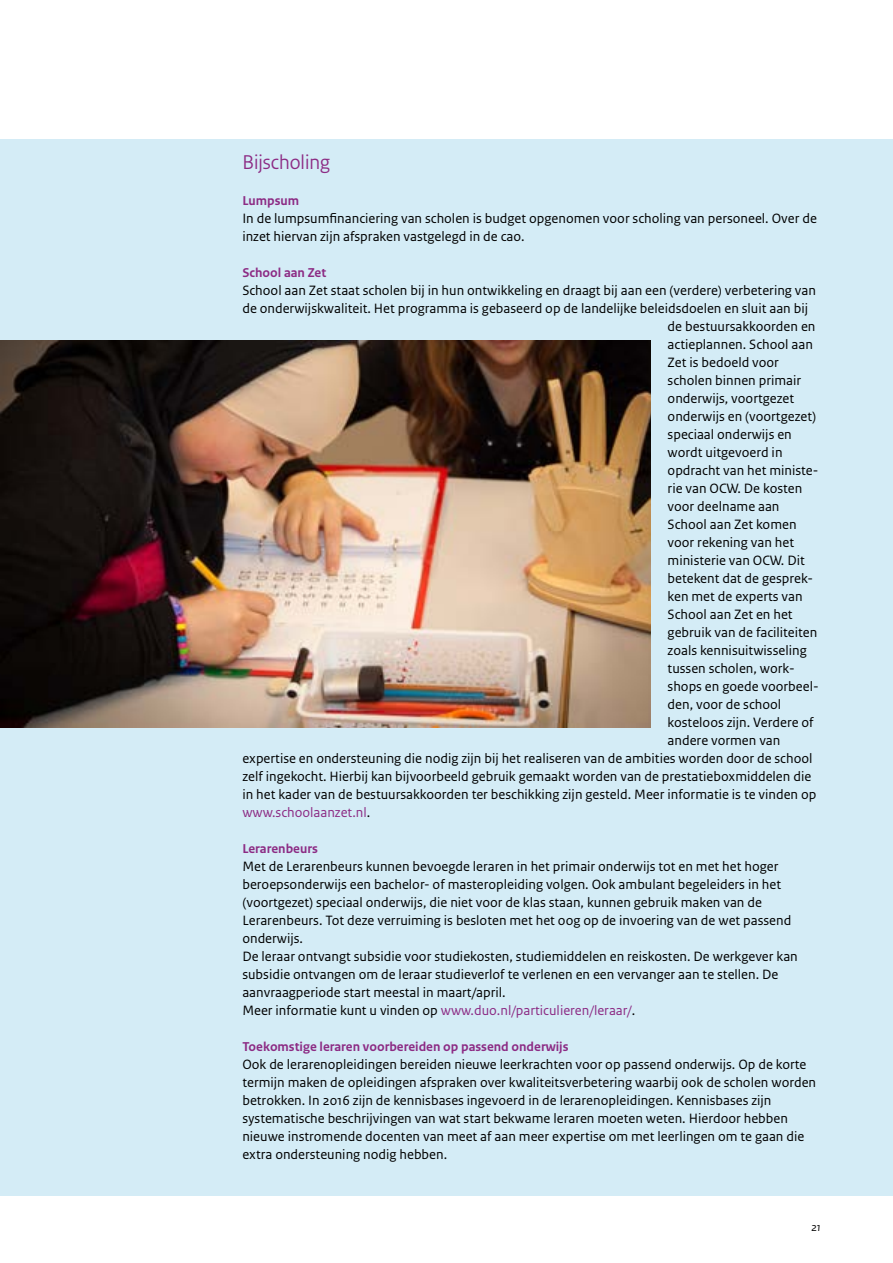
<style>
.page{position:relative;width:893px;height:1263px;background:#fff}
.page>*{position:absolute;margin:0;border:0;box-sizing:border-box;transform-origin:0 0}
.t1{font:21px "Rijksoverheid Sans Heading";color:#8c2b84}
.t2{font:14.25px/18px "Rijksoverheid Sans Text";color:#000}
.t3{font:14.25px "Rijksoverheid Sans Text";color:#8c2b84}
.t4{font:700 13.5px "Rijksoverheid Sans Text";color:#8c2b84}
.t5{font:italic 12px "Rijksoverheid Sans Text";color:#000}
.s1{color:#000}
.s2{color:#8c2b84}
</style>
<div class="page">
<div style="left:0;top:139px;width:893px;height:1057px;background:#d4ecf6"></div>
<img style="left:0;top:341px;width:651px;height:386px">
<h1 class="t1" style="left:242px;top:150px;width:89px">Bijscholing</h1>
<p class="t4" style="left:242px;top:193px;width:58px">Lumpsum</p>
<p class="t2" style="left:242px;top:210px;width:576px">In de lumpsumfinanciering van scholen is budget opgenomen voor scholing van personeel. Over de inzet hiervan zijn afspraken vastgelegd in de cao.</p>
<p class="t4" style="left:242px;top:265px;width:85px">School aan Zet</p>
<p class="t2" style="left:242px;top:282px;width:575px">School aan Zet staat scholen bij in hun ontwikkeling en draagt bij aan een (verdere) verbetering van</p>
<p class="t2" style="left:242px;top:300px;width:567px">de onderwijskwaliteit. Het programma is gebaseerd op de landelijke beleidsdoelen en sluit aan bij</p>
<p class="t2" style="left:668px;top:318px;width:149px">de bestuursakkoorden en</p>
<p class="t2" style="left:668px;top:336px;width:147px">actieplannen. School aan</p>
<p class="t2" style="left:668px;top:354px;width:113px">Zet is bedoeld voor</p>
<p class="t2" style="left:668px;top:372px;width:135px">scholen binnen primair</p>
<p class="t2" style="left:668px;top:390px;width:128px">onderwijs, voortgezet</p>
<p class="t2" style="left:668px;top:408px;width:150px">onderwijs en (voortgezet)</p>
<p class="t2" style="left:668px;top:426px;width:126px">speciaal onderwijs en</p>
<p class="t2" style="left:668px;top:444px;width:116px">wordt uitgevoerd in</p>
<p class="t2" style="left:668px;top:461px;width:152px">opdracht van het ministe-</p>
<p class="t2" style="left:668px;top:479px;width:136px">rie van OCW. De kosten</p>
<p class="t2" style="left:668px;top:497px;width:113px">voor deelname aan</p>
<p class="t2" style="left:668px;top:515px;width:130px">School aan Zet komen</p>
<p class="t2" style="left:668px;top:533px;width:128px">voor rekening van het</p>
<p class="t2" style="left:668px;top:551px;width:139px">ministerie van OCW. Dit</p>
<p class="t2" style="left:668px;top:569px;width:147px">betekent dat de gesprek-</p>
<p class="t2" style="left:668px;top:587px;width:137px">ken met de experts van</p>
<p class="t2" style="left:668px;top:605px;width:127px">School aan Zet en het</p>
<p class="t2" style="left:668px;top:623px;width:151px">gebruik van de faciliteiten</p>
<p class="t2" style="left:668px;top:641px;width:141px">zoals kennisuitwisseling</p>
<p class="t2" style="left:668px;top:659px;width:129px">tussen scholen, work-</p>
<p class="t2" style="left:668px;top:677px;width:153px">shops en goede voorbeel-</p>
<p class="t2" style="left:668px;top:695px;width:115px">den, voor de school</p>
<p class="t2" style="left:668px;top:713px;width:148px">kosteloos zijn. Verdere of</p>
<p class="t2" style="left:668px;top:731px;width:114px">andere vormen van</p>
<p class="t2" style="left:242px;top:749px;width:572px">expertise en ondersteuning die nodig zijn bij het realiseren van de ambities worden door de school</p>
<p class="t2" style="left:242px;top:767px;width:570px">zelf ingekocht. Hierbij kan bijvoorbeeld gebruik gemaakt worden van de prestatieboxmiddelen die</p>
<p class="t2" style="left:242px;top:785px;width:576px">in het kader van de bestuursakkoorden ter beschikking zijn gesteld. Meer informatie is te vinden op</p>
<p class="t3" style="left:242px;top:804px;width:129px">www.schoolaanzet.nl<span class="s1">.</span></p>
<p class="t4" style="left:242px;top:841px;width:77px">Lerarenbeurs</p>
<p class="t2" style="left:242px;top:858px;width:557px">Met de Lerarenbeurs kunnen bevoegde leraren in het primair onderwijs tot en met het hoger beroepsonderwijs een bachelor- of masteropleiding volgen. Ook ambulant begeleiders in het (voortgezet) speciaal onderwijs, die niet voor de klas staan, kunnen gebruik maken van de Lerarenbeurs. Tot deze verruiming is besloten met het oog op de invoering van de wet passend onderwijs.<br>De leraar ontvangt subsidie voor studiekosten, studiemiddelen en reiskosten. De werkgever kan subsidie ontvangen om de leraar studieverlof te verlenen en een vervanger aan te stellen. De aanvraagperiode start meestal in maart/april.<br>Meer informatie kunt u vinden op <span class="s2">www.duo.nl/particulieren/leraar/</span>.</p>
<p class="t4" style="left:242px;top:1039px;width:328px">Toekomstige leraren voorbereiden op passend onderwijs</p>
<p class="t2" style="left:242px;top:1056px;width:575px">Ook de lerarenopleidingen bereiden nieuwe leerkrachten voor op passend onderwijs. Op de korte termijn maken de opleidingen afspraken over kwaliteitsverbetering waarbij ook de scholen worden betrokken. In 2016 zijn de kennisbases ingevoerd in de lerarenopleidingen. Kennisbases zijn systematische beschrijvingen van wat start bekwame leraren moeten weten. Hierdoor hebben nieuwe instromende docenten van meet af aan meer expertise om met leerlingen om te gaan die extra ondersteuning nodig hebben.</p>
<p class="t5" style="left:811px;top:1220px;width:11px">21</p>
</div>
